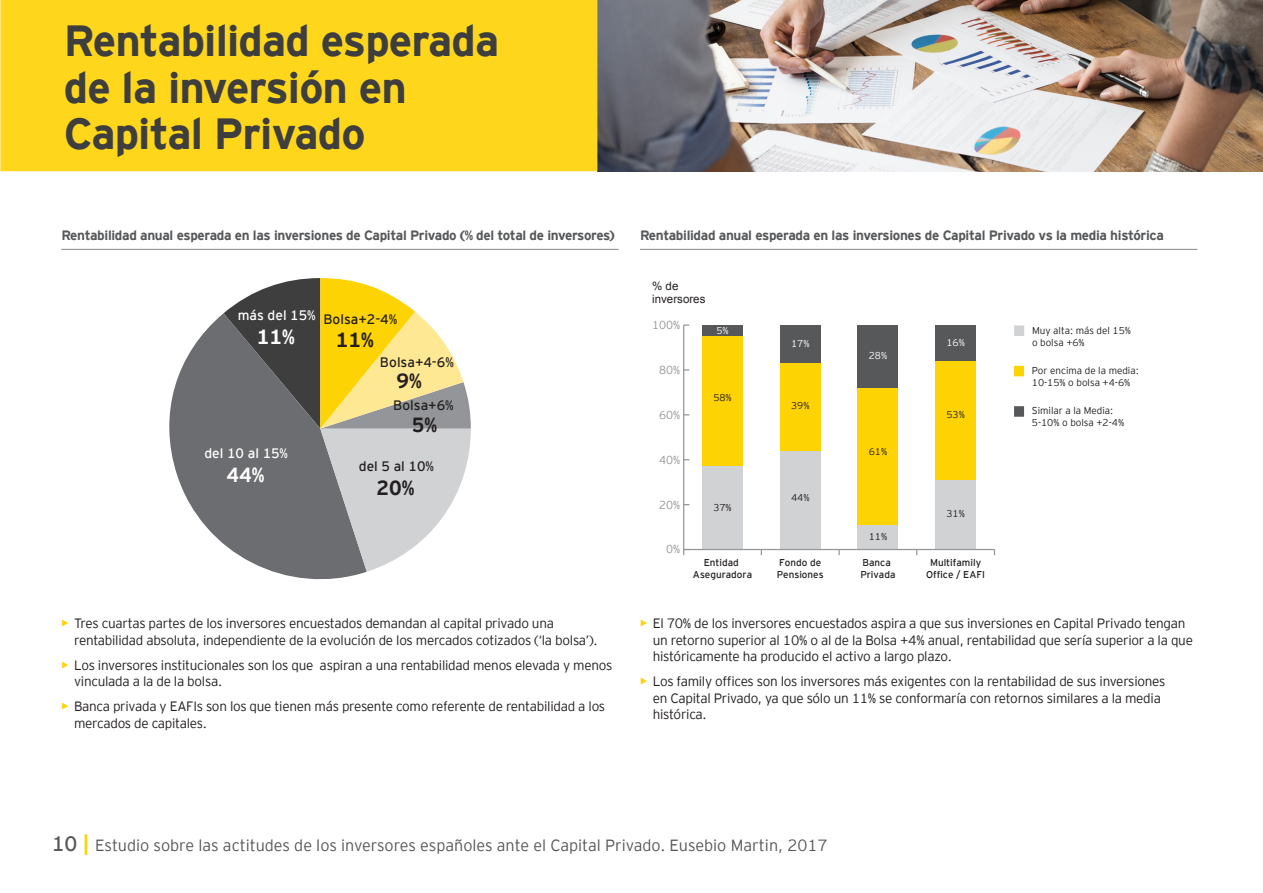
<style>
.page{position:relative;width:1263px;height:893px;background:#fff}
.page>*{position:absolute;margin:0;border:0;box-sizing:border-box;transform-origin:0 0}
.Títulos_nivel_1{font:700 43.5px/46.5px "EY Interstate";letter-spacing:-.02em;color:#3e3e3f}
.t1{font:700 20.4px "EY Interstate";color:#231f20}
.t2{font:700 20.4px "EY Interstate";color:#fff}
.t3{font:300 16.2px "EY Interstate";color:#57585a}
.t4{font:13.65px "EY Interstate";color:#231f20}
.t5{font:13.65px "EY Interstate";color:#fff}
.t6{font:300 13.5px/16.5px "EY Interstate";letter-spacing:-.02em;color:#231f20}
.Cabecera_tabla{font:700 13.5px "EY Interstate";letter-spacing:-.025em;color:#57585a}
.t7{font:300 11.55px "EY Interstate";color:#939598}
.t8{font:11.55px/13.8px "Arial";color:#231f20}
.t9{font:300 9.9px/11.9px "EY Interstate";color:#231f20}
.t10{font:9.9px/11.9px "EY Interstate";color:#231f20;text-align:center}
.t11{font:300 9.9px "EY Interstate";color:#fff}
.s1{font-weight:700;color:#fed304}
.s2{font-size:20.85px}
.s3{font-weight:700;font-size:20.85px;color:#fed304}
</style>
<div class="page">
<img style="left:597px;top:0;width:666px;height:171px">
<div style="left:0;top:0;width:597px;height:171px;background:#fed71d"></div>
<svg style="left:169px;top:313px;width:197px;height:267px;fill:#6c6d70"></svg>
<svg style="left:224px;top:278px;width:247px;height:294px;background:#afa88c"></svg>
<hr style="left:61px;top:249px;width:558px;height:1px;background:#939598">
<div style="left:702px;top:325px;width:41px;height:11px;background:#57585a"></div>
<div style="left:702px;top:336px;width:41px;height:130px;background:#fed304"></div>
<div style="left:702px;top:466px;width:41px;height:83px;background:#d1d2d4"></div>
<div style="left:780px;top:325px;width:40px;height:38px;background:#57585a"></div>
<div style="left:780px;top:363px;width:40px;height:88px;background:#fed304"></div>
<div style="left:780px;top:451px;width:40px;height:98px;background:#d1d2d4"></div>
<div style="left:858px;top:325px;width:40px;height:63px;background:#57585a"></div>
<div style="left:858px;top:388px;width:40px;height:137px;background:#fed304"></div>
<div style="left:858px;top:525px;width:40px;height:24px;background:#d1d2d4"></div>
<div style="left:935px;top:325px;width:41px;height:36px;background:#57585a"></div>
<div style="left:935px;top:361px;width:41px;height:119px;background:#fed304"></div>
<div style="left:935px;top:480px;width:41px;height:69px;background:#d1d2d4"></div>
<hr style="left:684px;top:549px;width:310px;height:1px;background:#939598">
<hr style="left:683px;top:325px;width:1px;height:224px;background:#939598">
<svg style="left:683px;top:549px;width:6px;height:6px"></svg>
<div style="left:1015px;top:326px;width:8px;height:9px;background:#d1d2d4"></div>
<div style="left:1014px;top:325px;width:10px;height:11px;border:2px solid #d1d2d4"></div>
<div style="left:1015px;top:367px;width:8px;height:8px;background:#fcd306"></div>
<div style="left:1014px;top:366px;width:10px;height:10px;border:2px solid #fed304"></div>
<div style="left:1015px;top:407px;width:8px;height:9px;background:#57585a"></div>
<div style="left:1014px;top:406px;width:10px;height:11px;border:2px solid #57585a"></div>
<hr style="left:640px;top:249px;width:557px;height:1px;background:#939598">
<p class="Títulos_nivel_1" style="left:64px;top:15px;width:437px">Rentabilidad esperada de la inversión en<br>Capital Privado</p>
<p class="Cabecera_tabla" style="left:61px;top:225px;width:555px">Rentabilidad anual esperada en las inversiones de Capital Privado (% del total de inversores)</p>
<p class="Cabecera_tabla" style="left:640px;top:225px;width:525px">Rentabilidad anual esperada en las inversiones de Capital Privado vs la media histórica</p>
<p class="t8" style="left:652px;top:279px;width:55px">% de inversores</p>
<p class="t5" style="left:238px;top:306px;width:79px">más del 15%</p>
<p class="t2" style="left:257px;top:322px;width:39px">11%</p>
<p class="t4" style="left:323px;top:309px;width:75px">Bolsa+2-4%</p>
<p class="t1" style="left:336px;top:325px;width:39px">11%</p>
<p class="t4" style="left:380px;top:353px;width:75px">Bolsa+4-6%</p>
<p class="t1" style="left:396px;top:366px;width:27px">9%</p>
<p class="t4" style="left:393px;top:396px;width:62px">Bolsa+6%</p>
<p class="t1" style="left:412px;top:410px;width:27px">5%</p>
<p class="t7" style="left:652px;top:317px;width:30px">100%</p>
<p class="t7" style="left:659px;top:362px;width:23px">80%</p>
<p class="t7" style="left:659px;top:406px;width:23px">60%</p>
<p class="t11" style="left:716px;top:323px;width:14px">5%</p>
<p class="t9" style="left:713px;top:391px;width:20px">58%</p>
<p class="t11" style="left:791px;top:336px;width:20px">17%</p>
<p class="t11" style="left:946px;top:336px;width:20px">16%</p>
<p class="t9" style="left:791px;top:399px;width:20px">39%</p>
<p class="t11" style="left:869px;top:349px;width:20px">28%</p>
<p class="t9" style="left:946px;top:408px;width:20px">53%</p>
<p class="t9" style="left:1032px;top:324px;width:101px">Muy alta: más del 15% o bolsa +6%</p>
<p class="t9" style="left:1032px;top:364px;width:109px">Por encima de la media:<br>10-15% o bolsa +4-6%</p>
<p class="t9" style="left:1032px;top:404px;width:94px">Similar a la Media:<br>5-10% o bolsa +2-4%</p>
<p class="t5" style="left:204px;top:443px;width:85px">del 10 al 15%</p>
<p class="t2" style="left:226px;top:460px;width:39px">44%</p>
<p class="t4" style="left:359px;top:457px;width:77px">del 5 al 10%</p>
<p class="t1" style="left:377px;top:473px;width:39px">20%</p>
<p class="t7" style="left:659px;top:451px;width:23px">40%</p>
<p class="t7" style="left:659px;top:496px;width:23px">20%</p>
<p class="t9" style="left:713px;top:501px;width:20px">37%</p>
<p class="t9" style="left:791px;top:491px;width:20px">44%</p>
<p class="t9" style="left:869px;top:445px;width:20px">61%</p>
<p class="t9" style="left:946px;top:507px;width:20px">31%</p>
<p class="t9" style="left:869px;top:530px;width:20px">11%</p>
<p class="t7" style="left:666px;top:541px;width:16px">0%</p>
<p class="t10" style="left:777px;top:556px;width:48px;text-align:left">Fondo de<br>Pensiones</p>
<p class="t10" style="left:860px;top:556px;width:37px;text-align:left">Banca<br>Privada</p>
<p class="t10" style="left:693px;top:556px;width:61px">Entidad<br>Aseguradora</p>
<p class="t10" style="left:926px;top:556px;width:61px">Multifamily<br>Office / EAFI</p>
<p class="t6" style="left:74px;top:615px;width:525px;text-indent:-13px"><span class="s1">•</span> Tres cuartas partes de los inversores encuestados demandan al capital privado una rentabilidad absoluta, independiente de la evolución de los mercados cotizados (‘la bolsa’).</p>
<p class="t6" style="left:74px;top:656px;width:540px;text-indent:-13px"><span class="s1">•</span> Los inversores institucionales son los que aspiran a una rentabilidad menos elevada y menos vinculada a la de la bolsa.</p>
<p class="t6" style="left:74px;top:698px;width:533px;text-indent:-13px"><span class="s1">•</span> Banca privada y EAFIs son los que tienen más presente como referente de rentabilidad a los mercados de capitales.</p>
<p class="t6" style="left:653px;top:615px;width:542px;text-indent:-13px"><span class="s1">•</span> El 70% de los inversores encuestados aspira a que sus inversiones en Capital Privado tengan un retorno superior al 10% o al de la Bolsa +4% anual, rentabilidad que sería superior a la que históricamente ha producido el activo a largo plazo.</p>
<p class="t6" style="left:653px;top:673px;width:514px;text-indent:-13px"><span class="s1">•</span> Los family offices son los inversores más exigentes con la rentabilidad de sus inversiones en Capital Privado, ya que sólo un 11% se conformaría con retornos similares a la media histórica.</p>
<p class="t3" style="left:52px;top:834px;width:777px"><span class="s2">10</span> <span class="s3">|</span> Estudio sobre las actitudes de los inversores españoles ante el Capital Privado. Eusebio Martin, 2017</p>
</div>
